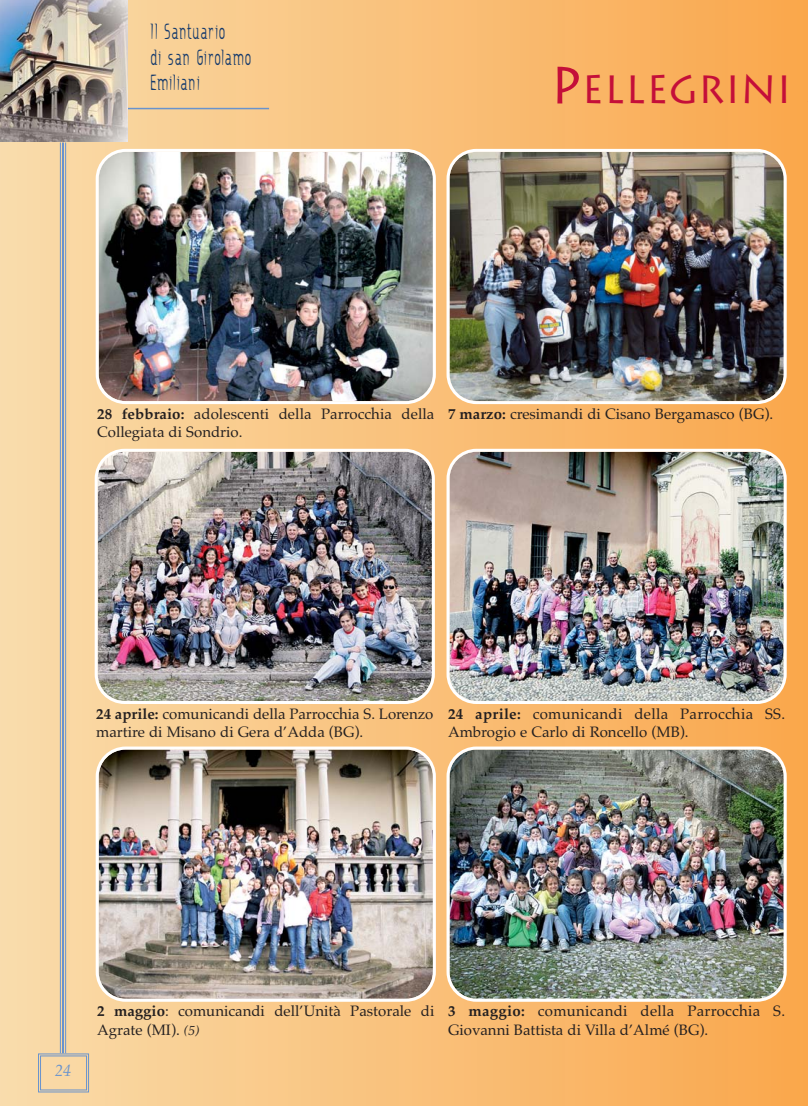
<style>
.page{position:relative;width:808px;height:1106px;background:#fff}
.page>*{position:absolute;margin:0;border:0;box-sizing:border-box;transform-origin:0 0}
.t1{font:39.3px "Lithos Pro";color:#c40f39}
.t2{font:21px/25.2px "Ritalin";letter-spacing:.06em;color:#153a6c;scale:.6 1}
.t3{font:italic 16.5px "Palatino";color:#6993cd}
.t4{font:15px/18.3px "Palatino";color:#231f20}
.t5{font:15px/18.3px "Palatino";letter-spacing:.02em;color:#231f20}
.s1{font-size:52.5px}
.s2{font-weight:700}
.s3{font-style:italic;font-size:13.5px}
</style>
<div class="page">
<div style="left:0;top:0;width:808px;height:1106px;background:linear-gradient(to right,#f9dcac,#faa74c)"></div>
<svg style="left:37px;top:1052px;width:53px;height:41px;background:#e2cdaa"></svg>
<hr style="left:128px;top:108px;width:141px;height:1px;background:#6993cd">
<img style="left:0;top:0;width:128px;height:141px">
<hr style="left:65px;top:142px;width:1px;height:911px;background:#6993cd">
<hr style="left:62px;top:142px;width:2px;height:911px;background:#6993cd">
<hr style="left:60px;top:142px;width:1px;height:911px;background:#6993cd">
<img style="left:96px;top:149px;width:340px;height:255px">
<img style="left:446px;top:149px;width:341px;height:255px">
<img style="left:95px;top:449px;width:340px;height:255px">
<img style="left:96px;top:746px;width:340px;height:255px">
<img style="left:446px;top:449px;width:341px;height:255px">
<img style="left:446px;top:746px;width:341px;height:255px">
<h2 class="t2" style="left:150px;top:19px;width:170px">Il Santuario<br>di san Girolamo<br>Emiliani</h2>
<h1 class="t1" style="left:550px;top:67px;width:244px"><span class="s1">P</span>ELLEGRINI</h1>
<p class="t4" style="left:97px;top:406px;width:339px"><span class="s2">28 febbraio:</span> adolescenti della Parrocchia della<br>Collegiata di Sondrio.</p>
<p class="t4" style="left:448px;top:406px;width:327px"><span class="s2">7 marzo:</span> cresimandi di Cisano Bergamasco (BG).</p>
<p class="t4" style="left:96px;top:706px;width:339px"><span class="s2">24 aprile:</span> comunicandi della Parrocchia S. Lorenzo martire di Misano di Gera d’Adda (BG).</p>
<p class="t5" style="left:448px;top:706px;width:339px"><span class="s2">24 aprile:</span> comunicandi della Parrocchia SS.<br>Ambrogio e Carlo di Roncello (MB).</p>
<p class="t3" style="left:55px;top:1064px;width:18px">24</p>
<p class="t4" style="left:97px;top:1003px;width:339px"><span class="s2">2 maggio</span>: comunicandi dell’Unità Pastorale di<br>Agrate (MI). <span class="s3">(5)</span></p>
<p class="t4" style="left:448px;top:1003px;width:339px"><span class="s2">3 maggio:</span> comunicandi della Parrocchia S.<br>Giovanni Battista di Villa d’Almé (BG).</p>
</div>
